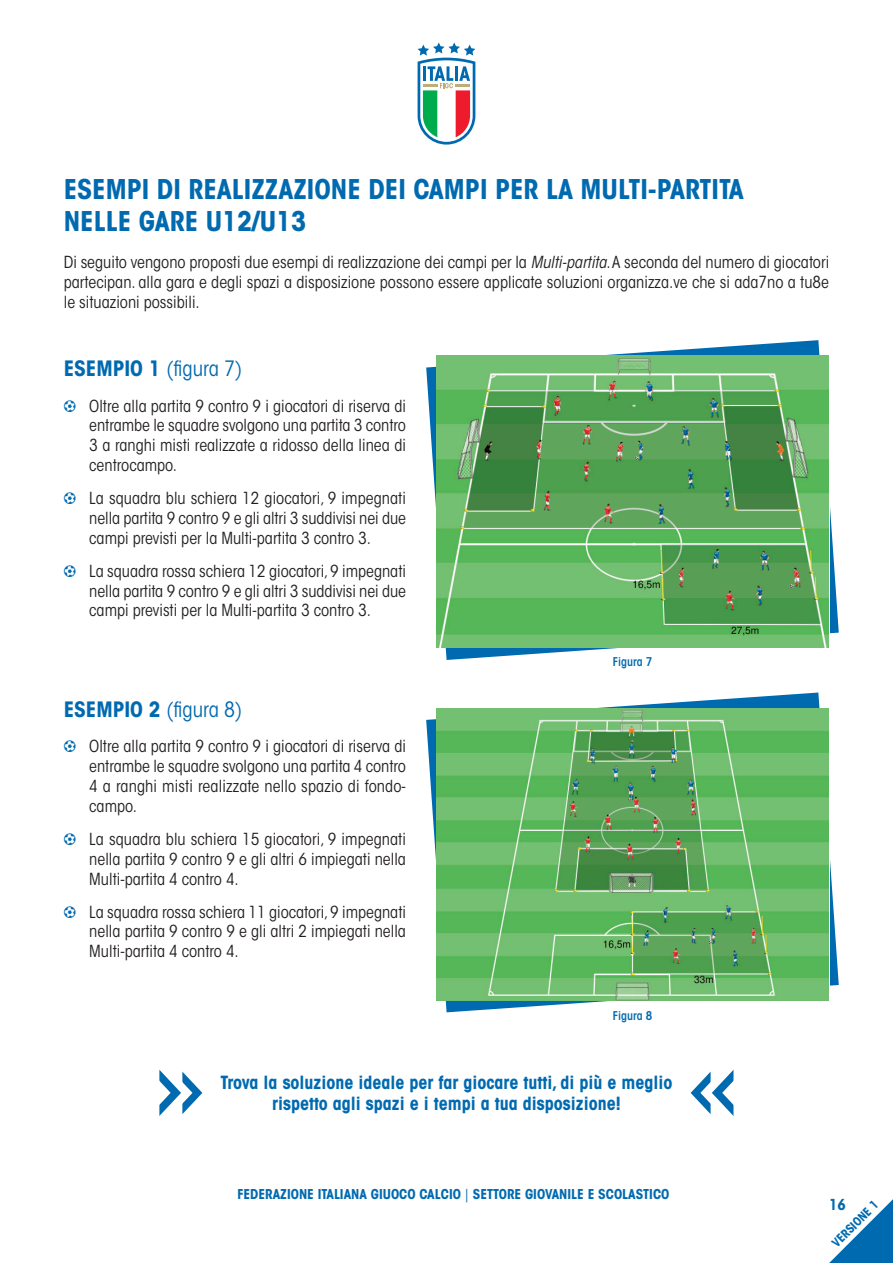
<style>
.page{position:relative;width:893px;height:1263px;background:#fff}
.page>*{position:absolute;margin:0;border:0;box-sizing:border-box;transform-origin:0 0}
.t1{font:700 condensed 27px/32.4px "ITC Avant Garde Std";color:#006ab0}
.t2{font:condensed 21px "ITC Avant Garde Std";color:#006ab0}
.t3{font:700 condensed 18px/21.6px "ITC Avant Garde Std";color:#006ab0;text-align:center}
.t4{font:condensed 16.5px/19.8px "ITC Avant Garde Std";color:#231f20;text-align:justify}
.t5{font:700 condensed 15px "ITC Avant Garde Std";color:#006ab0}
.t6{font:700 condensed 13.5px "ITC Avant Garde Std";color:#006ab0}
.t7{font:600 condensed 12px "ITC Avant Garde Std";color:#006ab0}
.t8{font:700 condensed 12px "ITC Avant Garde Std";color:#006ab0}
.s1{font-style:italic}
.s2{font-weight:700}
.s3{font-weight:400}
</style>
<div class="page">
<svg style="left:418px;top:43px;width:57px;height:102px"></svg>
<svg style="left:829px;top:1199px;width:64px;height:64px"></svg>
<svg style="left:426px;top:340px;width:413px;height:320px"></svg>
<img style="left:437px;top:356px;width:391px;height:292px">
<svg style="left:426px;top:692px;width:413px;height:320px"></svg>
<img style="left:437px;top:708px;width:391px;height:292px">
<svg style="left:159px;top:1070px;width:43px;height:46px"></svg>
<svg style="left:691px;top:1070px;width:43px;height:46px"></svg>
<p class="t1" style="left:64px;top:175px;width:682px">ESEMPI DI REALIZZAZIONE DEI CAMPI PER LA MULTI-PARTITA<br>NELLE GARE U12/U13</p>
<p class="t4" style="left:64px;top:254px;width:767px">Di seguito vengono proposti due esempi di realizzazione dei campi per la <span class="s1">Multi-partita</span>. A seconda del numero di giocatori partecipan. alla gara e degli spazi a disposizione possono essere applicate soluzioni organizza.ve che si ada7no a tu8e le situazioni possibili.</p>
<p class="t2" style="left:64px;top:361px;width:180px"><span class="s2">ESEMPIO 1</span> (figura 7)</p>
<p class="t4" style="left:89px;top:397px;width:318px">Oltre alla partita 9 contro 9 i giocatori di riserva di entrambe le squadre svolgono una partita 3 contro 3 a ranghi misti realizzate a ridosso della linea di centrocampo.</p>
<p class="t4" style="left:89px;top:490px;width:318px">La squadra blu schiera 12 giocatori, 9 impegnati nella partita 9 contro 9 e gli altri 3 suddivisi nei due campi previsti per la Multi-partita 3 contro 3.</p>
<p class="t4" style="left:89px;top:562px;width:318px">La squadra rossa schiera 12 giocatori, 9 impegnati nella partita 9 contro 9 e gli altri 3 suddivisi nei due campi previsti per la Multi-partita 3 contro 3.</p>
<p class="t2" style="left:64px;top:702px;width:180px"><span class="s2">ESEMPIO 2</span> (figura 8)</p>
<p class="t4" style="left:89px;top:738px;width:318px">Oltre alla partita 9 contro 9 i giocatori di riserva di entrambe le squadre svolgono una partita 4 contro 4 a ranghi misti realizzate nello spazio di fondo&shy;campo.</p>
<p class="t4" style="left:89px;top:831px;width:318px">La squadra blu schiera 15 giocatori, 9 impegnati nella partita 9 contro 9 e gli altri 6 impiegati nella Multi-partita 4 contro 4.</p>
<p class="t4" style="left:89px;top:903px;width:318px">La squadra rossa schiera 11 giocatori, 9 impegnati nella partita 9 contro 9 e gli altri 2 impiegati nella Multi-partita 4 contro 4.</p>
<p class="t7" style="left:613px;top:657px;width:41px">Figura 7</p>
<p class="t7" style="left:613px;top:1011px;width:41px">Figura 8</p>
<p class="t3" style="left:220px;top:1073px;width:454px">Trova la soluzione ideale per far giocare tutti, di più e meglio rispetto agli spazi e i tempi a tua disposizione!</p>
<p class="t6" style="left:237px;top:1189px;width:434px">FEDERAZIONE ITALIANA GIUOCO CALCIO <span class="s3">|</span> SETTORE GIOVANILE E SCOLASTICO</p>
<p class="t5" style="left:829px;top:1199px;width:18px">16</p>
<p class="t8" style="left:831px;top:1242px;width:62px;rotate:-45deg">VERSIONE 1</p>
</div>
